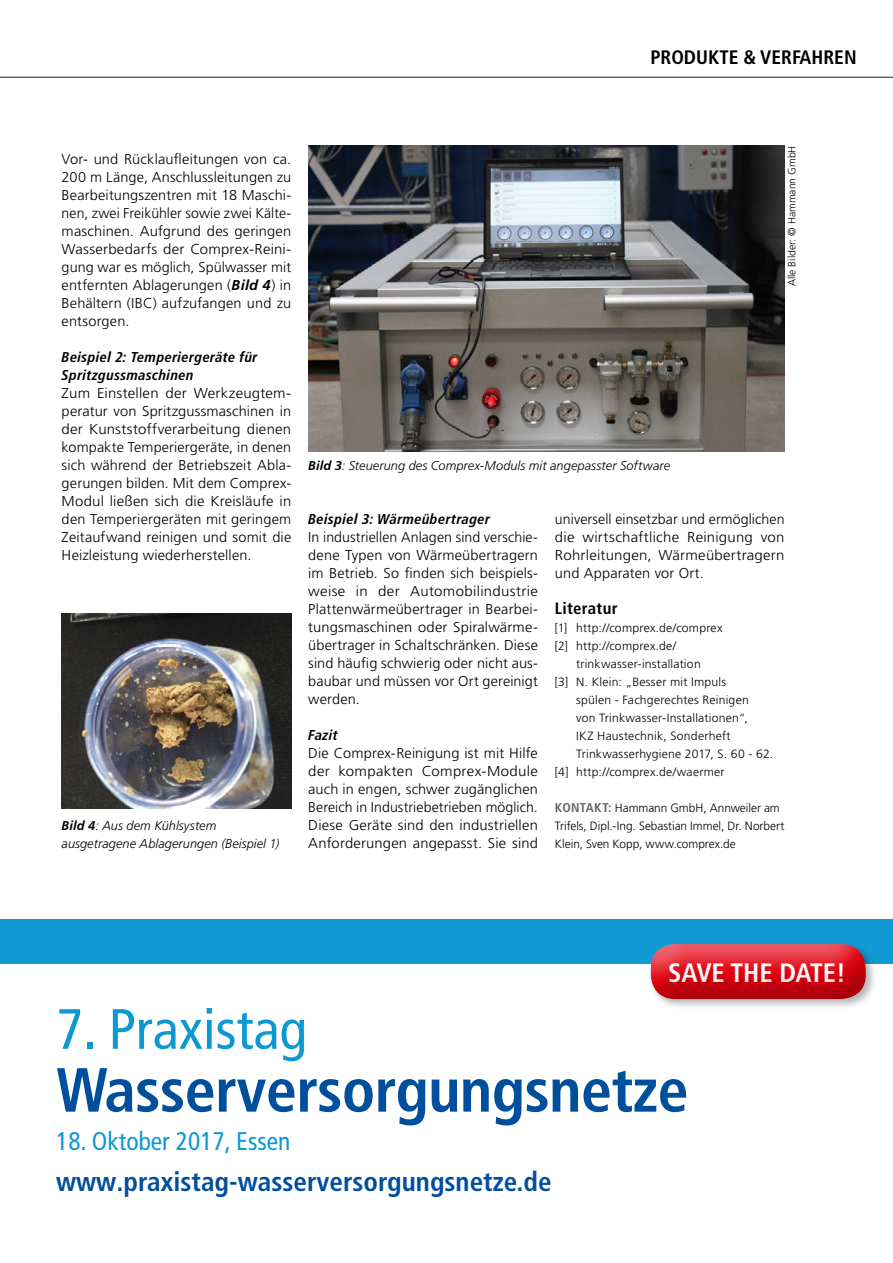
<style>
.page{position:relative;width:893px;height:1263px;background:#fff}
.page>*{position:absolute;margin:0;border:0;box-sizing:border-box;transform-origin:0 0}
.t1{font:700 condensed 62.25px "Frutiger LT Pro";letter-spacing:-.01em;color:#004f9d}
.t2{font:condensed 56.7px "Frutiger LT Pro";color:#0c99d3}
.t3{font:700 condensed 27.15px "Frutiger LT Pro";color:#004f9d}
.t4{font:700 condensed 26.55px "Frutiger LT Pro";color:#fff}
.t5{font:condensed 25.5px "Frutiger LT Pro";color:#0c99d3}
.t6{font:700 condensed 19.5px "Frutiger LT Pro";color:#000}
.Subline_1__Stufe{font:700 condensed 16.5px "Frutiger LT Pro";letter-spacing:.015em;color:#000}
.Fliesstext{font:300 14.25px/18px "Frutiger LT Pro";letter-spacing:.01em;color:#000;text-align:justify}
.Fliesstext-2{font:300 14.25px/18px "Frutiger LT Pro";letter-spacing:.01em;color:#000;text-align:justify;scale:1.05 1}
.Subline_2__Stufe{font:italic 700 condensed 14.25px/18px "Frutiger LT Pro";letter-spacing:.02em;color:#000}
.Bildunterschrift{font:italic 300 12.75px/18px "Frutiger LT Pro";letter-spacing:.005em;color:#000}
.Kontakt_Kurzbericht{font:300 12px/18px "Frutiger LT Pro";letter-spacing:.015em;color:#000}
.Fotonachweis_Fussnot{font:300 10.5px "Frutiger LT Pro";color:#000}
.s1{font-weight:700;font-style:italic}
.s2{font-weight:700}
.s3{font-weight:700;font-stretch:condensed;font-size:12.75px;color:#636362}
</style>
<div class="page">
<hr style="left:0;top:77px;width:893px;height:1px;background:#636362">
<img style="left:308px;top:145px;width:476px;height:307px">
<img style="left:62px;top:614px;width:229px;height:194px">
<div style="left:0;top:920px;width:893px;height:44px;background:#119ad3"></div>
<div style="left:648px;top:942px;width:229px;height:68px;background:#000;opacity:.29"></div>
<div style="left:649px;top:943px;width:223px;height:58px;background:#000;opacity:.26"></div>
<h3 class="t6" style="left:650px;top:46px;width:208px">PRODUKTE &amp; VERFAHREN</h3>
<p class="Fliesstext" style="left:62px;top:150px;width:231px">Vor- und Rücklaufleitungen von ca.<br>200 m Länge, Anschlussleitungen zu Bearbeitungszentren mit 18 Maschi&shy;nen, zwei Freikühler sowie zwei Kälte&shy;maschinen. Aufgrund des geringen Wasserbedarfs der Comprex-Reini&shy;gung war es möglich, Spülwasser mit entfernten Ablagerungen (<span class="s1">Bild 4</span>) in Behältern (IBC) aufzufangen und zu entsorgen.</p>
<p class="Subline_2__Stufe" style="left:62px;top:348px;width:198px">Beispiel 2: Temperiergeräte für<br>Spritzgussmaschinen</p>
<p class="Fliesstext-2" style="left:62px;top:384px;width:220px">Zum Einstellen der Werkzeugtem&shy;peratur von Spritzgussmaschinen in der Kunststoffverarbeitung dienen kompakte Temperiergeräte, in denen sich während der Betriebszeit Abla&shy;gerungen bilden. Mit dem Comprex-Modul ließen sich die Kreisläufe in den Temperiergeräten mit geringem Zeitaufwand reinigen und somit die Heizleistung wiederherstellen.</p>
<p class="Bildunterschrift" style="left:62px;top:816px;width:219px"><span class="s2">Bild 4</span>: Aus dem Kühlsystem ausgetragene Ablagerungen (Beispiel 1)</p>
<p class="Bildunterschrift" style="left:308px;top:456px;width:363px"><span class="s2">Bild 3</span>: Steuerung des Comprex-Moduls mit angepasster Software</p>
<p class="Fotonachweis_Fussnot" style="left:786px;top:286px;width:142px;rotate:-90deg">Alle Bilder: © Hammann GmbH</p>
<p class="Subline_2__Stufe" style="left:308px;top:510px;width:183px">Beispiel 3: Wärmeübertrager</p>
<p class="Fliesstext" style="left:308px;top:528px;width:231px">In industriellen Anlagen sind verschie&shy;dene Typen von Wärmeübertragern im Betrieb. So finden sich beispiels&shy;weise in der Automobilindustrie Plattenwärmeübertrager in Bearbei&shy;tungsmaschinen oder Spiralwärme&shy;übertrager in Schaltschränken. Diese sind häufig schwierig oder nicht aus&shy;baubar und müssen vor Ort gereinigt werden.</p>
<p class="Subline_2__Stufe" style="left:308px;top:726px;width:31px">Fazit</p>
<p class="Fliesstext" style="left:308px;top:744px;width:231px">Die Comprex-Reinigung ist mit Hilfe der kompakten Comprex-Module auch in engen, schwer zugänglichen Bereich in Industriebetrieben möglich.<br>Diese Geräte sind den industriellen Anforderungen angepasst. Sie sind</p>
<p class="Fliesstext" style="left:555px;top:510px;width:231px">universell einsetzbar und ermöglichen die wirtschaftliche Reinigung von Rohrleitungen, Wärmeübertragern und Apparaten vor Ort.</p>
<p class="Subline_1__Stufe" style="left:555px;top:598px;width:64px">Literatur</p>
<p class="Kontakt_Kurzbericht" style="left:555px;top:618px;width:169px">[1] http://comprex.de/comprex</p>
<p class="Kontakt_Kurzbericht" style="left:576px;top:636px;width:126px;text-indent:-21px">[2] http://comprex.de/ trinkwasser-installation</p>
<p class="Kontakt_Kurzbericht" style="left:576px;top:672px;width:199px;text-indent:-21px">[3] N. Klein: „Besser mit Impuls<br>spülen - Fachgerechtes Reinigen<br>von Trinkwasser-Installationen“,<br>IKZ Haustechnik, Sonderheft Trinkwasserhygiene 2017, S. 60 - 62.</p>
<p class="Kontakt_Kurzbericht" style="left:555px;top:762px;width:171px">[4] http://comprex.de/waermer</p>
<p class="Kontakt_Kurzbericht" style="left:555px;top:798px;width:231px"><span class="s3">KONTAKT:</span> Hammann GmbH, Annweiler am<br>Trifels, Dipl.-Ing. Sebastian Immel, Dr. Norbert<br>Klein, Sven Kopp, www.comprex.de</p>
<h3 class="t4" style="left:668px;top:956px;width:179px">SAVE THE DATE!</h3>
<p class="t2" style="left:56px;top:996px;width:252px">7. Praxistag</p>
<p class="t1" style="left:56px;top:1053px;width:634px">Wasserversorgungsnetze</p>
<p class="t5" style="left:56px;top:1126px;width:236px">18. Oktober 2017, Essen</p>
<p class="t3" style="left:56px;top:1165px;width:497px">www.praxistag-wasserversorgungsnetze.de</p>
</div>
